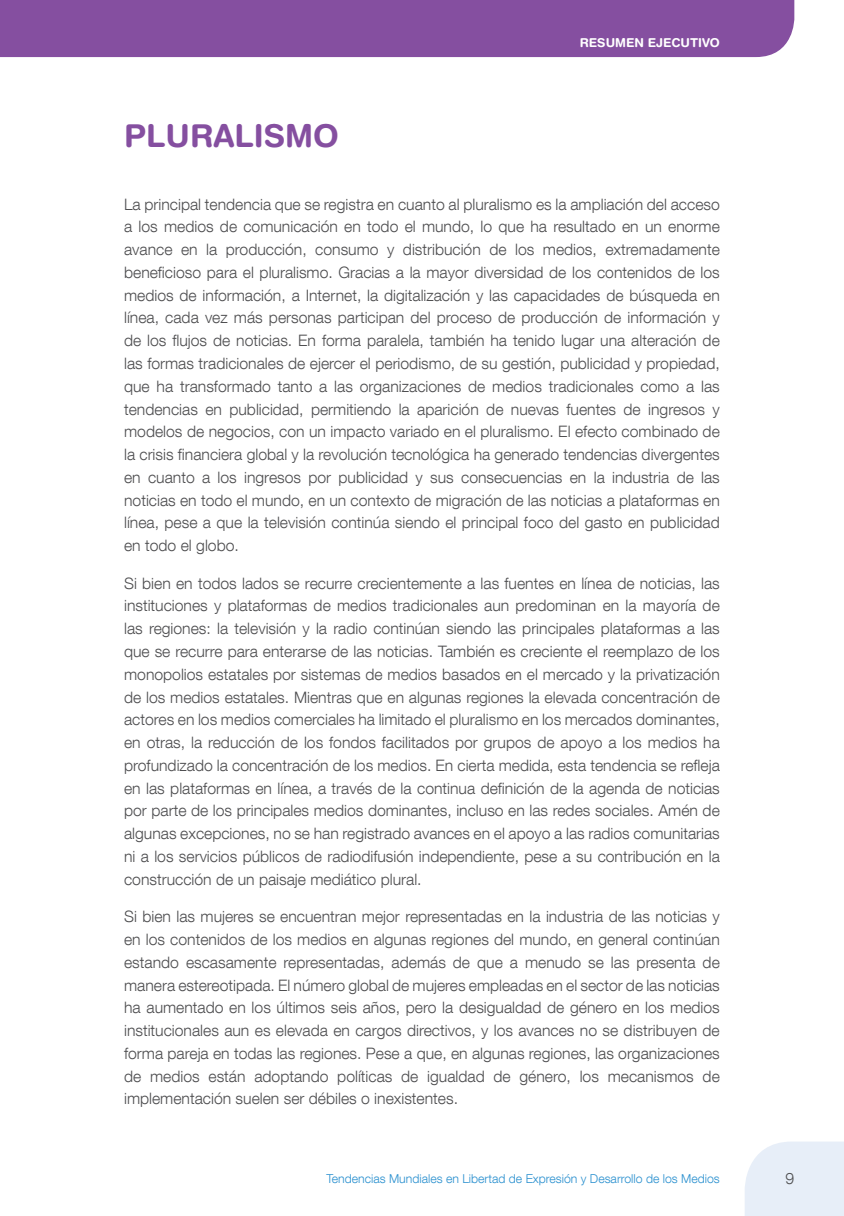
<style>
.page{position:relative;width:844px;height:1216px;background:#fff}
.page>*{position:absolute;margin:0;border:0;box-sizing:border-box;transform-origin:0 0}
.Titre_2{font:700 31.5px "Helvetica Rounded LT Std";color:#854fa0}
.texte_courant{font:300 15.75px/22.8px "Helvetica Neue LT Com";color:#4d4d4f;text-align:justify}
.t1{font:300 12.25px "Helvetica Neue LT Com";color:#2a90cf}
.t2{font:700 12.25px "Helvetica Rounded LT Std";color:#fff}
</style>
<div class="page">
<svg style="left:745px;top:1141px;width:98px;height:74px"></svg>
<div style="left:0;top:0;width:794px;height:57px;background:#854fa0"></div>
<p class="Titre_2" style="left:124px;top:117px;width:216px">PLURALISMO</p>
<p class="t2" style="left:579px;top:35px;width:141px">RESUMEN EJECUTIVO</p>
<p class="texte_courant" style="left:124px;top:192px;width:597px">La principal tendencia que se registra en cuanto al pluralismo es la ampliación del acceso a los medios de comunicación en todo el mundo, lo que ha resultado en un enorme avance en la producción, consumo y distribución de los medios, extremadamente beneficioso para el pluralismo. Gracias a la mayor diversidad de los contenidos de los medios de información, a Internet, la digitalización y las capacidades de búsqueda en línea, cada vez más personas participan del proceso de producción de información y de los flujos de noticias. En forma paralela, también ha tenido lugar una alteración de las formas tradicionales de ejercer el periodismo, de su gestión, publicidad y propiedad, que ha transformado tanto a las organizaciones de medios tradicionales como a las tendencias en publicidad, permitiendo la aparición de nuevas fuentes de ingresos y modelos de negocios, con un impacto variado en el pluralismo. El efecto combinado de la crisis financiera global y la revolución tecnológica ha generado tendencias divergentes en cuanto a los ingresos por publicidad y sus consecuencias en la industria de las noticias en todo el mundo, en un contexto de migración de las noticias a plataformas en línea, pese a que la televisión continúa siendo el principal foco del gasto en publicidad en todo el globo.</p>
<p class="texte_courant" style="left:124px;top:571px;width:597px">Si bien en todos lados se recurre crecientemente a las fuentes en línea de noticias, las instituciones y plataformas de medios tradicionales aun predominan en la mayoría de las regiones: la televisión y la radio continúan siendo las principales plataformas a las que se recurre para enterarse de las noticias. También es creciente el reemplazo de los monopolios estatales por sistemas de medios basados en el mercado y la privatización de los medios estatales. Mientras que en algunas regiones la elevada concentración de actores en los medios comerciales ha limitado el pluralismo en los mercados dominantes, en otras, la reducción de los fondos facilitados por grupos de apoyo a los medios ha profundizado la concentración de los medios. En cierta medida, esta tendencia se refleja en las plataformas en línea, a través de la continua definición de la agenda de noticias por parte de los principales medios dominantes, incluso en las redes sociales. Amén de algunas excepciones, no se han registrado avances en el apoyo a las radios comunitarias ni a los servicios públicos de radiodifusión independiente, pese a su contribución en la construcción de un paisaje mediático plural.</p>
<p class="texte_courant" style="left:124px;top:904px;width:597px">Si bien las mujeres se encuentran mejor representadas en la industria de las noticias y en los contenidos de los medios en algunas regiones del mundo, en general continúan estando escasamente representadas, además de que a menudo se las presenta de manera estereotipada. El número global de mujeres empleadas en el sector de las noticias ha aumentado en los últimos seis años, pero la desigualdad de género en los medios institucionales aun es elevada en cargos directivos, y los avances no se distribuyen de forma pareja en todas las regiones. Pese a que, en algunas regiones, las organizaciones de medios están adoptando políticas de igualdad de género, los mecanismos de implementación suelen ser débiles o inexistentes.</p>
<p class="t1" style="left:326px;top:1171px;width:395px">Tendencias Mundiales en Libertad de Expresión y Desarrollo de los Medios</p>
<p class="texte_courant" style="left:785px;top:1166px;width:10px">9</p>
</div>
